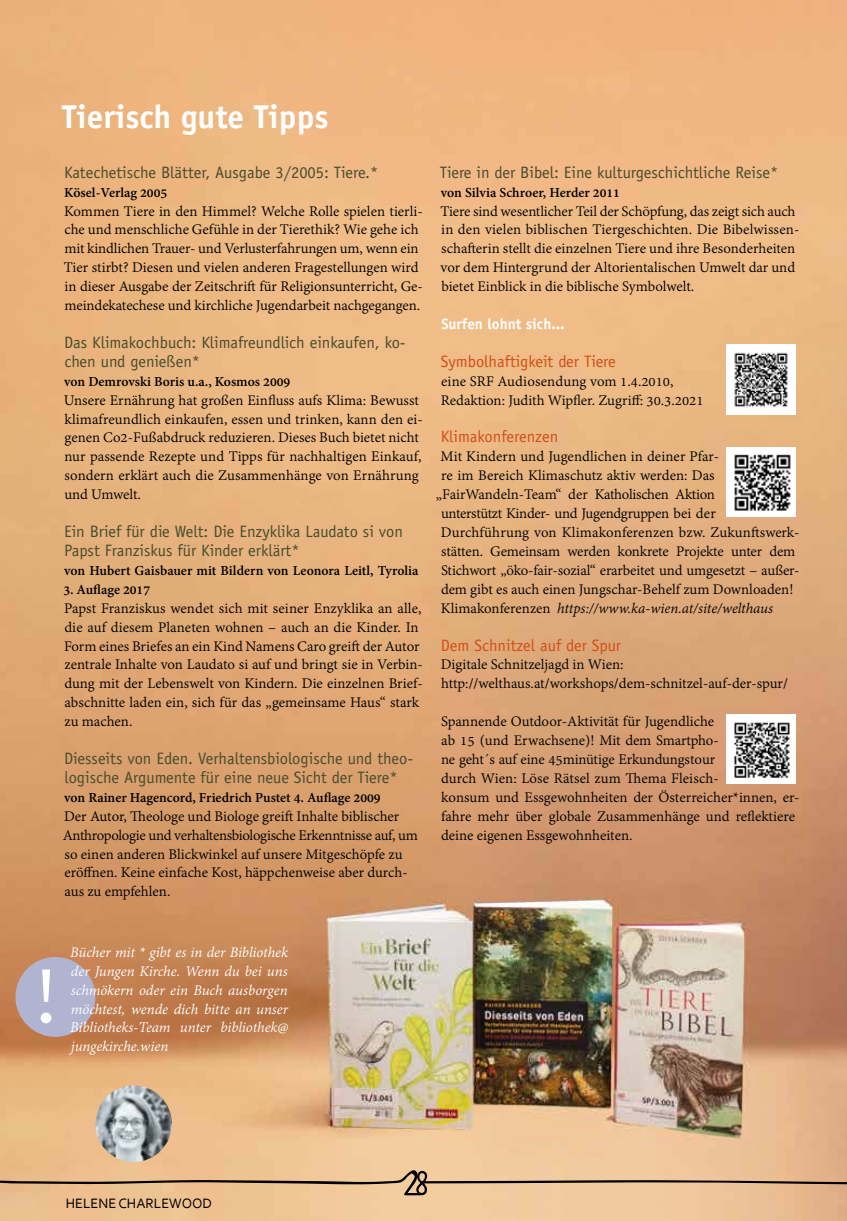
<style>
.page{position:relative;width:847px;height:1221px;background:#fff}
.page>*{position:absolute;margin:0;border:0;box-sizing:border-box;transform-origin:0 0}
.t1{font:700 33px "Officina Sans";color:#fff}
.t2{font:16.5px/18.9px "Officina Sans";color:#494d2f}
.t3{font:16.5px "Officina Sans";color:#d14f18}
.t4{font:15.9px/18.9px "Adobe Devanagari";color:#000}
.t5{font:italic 15.9px/18.8px "Adobe Devanagari";letter-spacing:-.01em;color:#fff;text-align:justify}
.t6{font:15.9px "Adobe Devanagari";letter-spacing:-.02em;color:#000}
.t7{font:italic 15.9px "Adobe Devanagari";letter-spacing:-.005em;color:#000}
.t8{font:700 15px "Adobe Devanagari";color:#000}
.t9{font:700 15px "Officina Sans";color:#fff}
.t10{font:14.25px "Corbel";color:#000}
.s1{font-style:normal}
</style>
<div class="page">
<img style="left:0;top:0;width:846px;height:1220px">
<img style="left:725px;top:344px;width:70px;height:70px">
<div style="left:15px;top:956px;width:80px;height:80px;background:#b0b4d0;border-radius:50%"></div>
<svg style="left:41px;top:969px;width:10px;height:54px"></svg>
<svg style="left:0;top:1166px;width:846px;height:30px;background:#dab389"></svg>
<img style="left:95px;top:1085px;width:77px;height:76px;border-radius:38px">
<div style="left:725px;top:447px;width:70px;height:70px;background:#fff"></div>
<div style="left:725px;top:714px;width:70px;height:70px;background:#fff"></div>
<img style="left:734px;top:454px;width:57px;height:57px">
<img style="left:734px;top:722px;width:56px;height:56px">
<h1 class="t1" style="left:62px;top:96px;width:268px">Tierisch gute Tipps</h1>
<p class="t2" style="left:64px;top:163px;width:315px">Katechetische Blätter, Ausgabe 3/2005: Tiere.*</p>
<p class="t8" style="left:64px;top:183px;width:104px">Kösel-Verlag 2005</p>
<p class="t4" style="left:64px;top:203px;width:360px">Kommen Tiere in den Himmel? Welche Rolle spielen tierli&shy;che und menschliche Gefühle in der Tierethik? Wie gehe ich mit kindlichen Trauer- und Verlusterfahrungen um, wenn ein Tier stirbt? Diesen und vielen anderen Fragestellungen wird in dieser Ausgabe der Zeitschrift für Religionsunterricht, Ge&shy;meindekatechese und kirchliche Jugendarbeit nachgegangen.</p>
<p class="t2" style="left:64px;top:333px;width:343px">Das Klimakochbuch: Klimafreundlich einkaufen, ko&shy;chen und genießen*</p>
<p class="t8" style="left:64px;top:372px;width:227px">von Demrovski Boris u.a., Kosmos 2009</p>
<p class="t4" style="left:64px;top:392px;width:360px">Unsere Ernährung hat großen Einfluss aufs Klima: Bewusst klimafreundlich einkaufen, essen und trinken, kann den ei&shy;genen Co2-Fußabdruck reduzieren. Dieses Buch bietet nicht nur passende Rezepte und Tipps für nachhaltigen Einkauf, sondern erklärt auch die Zusammenhänge von Ernährung und Umwelt.</p>
<p class="t2" style="left:64px;top:522px;width:340px">Ein Brief für die Welt: Die Enzyklika Laudato si von<br>Papst Franziskus für Kinder erklärt*</p>
<p class="t8" style="left:64px;top:561px;width:355px">von Hubert Gaisbauer mit Bildern von Leonora Leitl, Tyrolia</p>
<p class="t8" style="left:63px;top:580px;width:88px">3. Auflage 2017</p>
<p class="t4" style="left:64px;top:599px;width:360px">Papst Franziskus wendet sich mit seiner Enzyklika an alle, die auf diesem Planeten wohnen – auch an die Kinder. In Form eines Briefes an ein Kind Namens Caro greift der Autor zentrale Inhalte von Laudato si auf und bringt sie in Verbin&shy;dung mit der Lebenswelt von Kindern. Die einzelnen Brief&shy;abschnitte laden ein, sich für das „gemeinsame Haus“ stark zu machen.</p>
<p class="t2" style="left:64px;top:749px;width:350px">Diesseits von Eden. Verhaltensbiologische und theo&shy;logische Argumente für eine neue Sicht der Tiere*</p>
<p class="t8" style="left:64px;top:788px;width:318px">von Rainer Hagencord, Friedrich Pustet 4. Auflage 2009</p>
<p class="t4" style="left:63px;top:807px;width:356px">Der Autor, Theologe und Biologe greift Inhalte biblischer Anthropologie und verhaltensbiologische Erkenntnisse auf, um so einen anderen Blickwinkel auf unsere Mitgeschöpfe zu eröffnen. Keine einfache Kost, häppchenweise aber durch&shy;aus zu empfehlen.</p>
<p class="t2" style="left:439px;top:163px;width:340px">Tiere in der Bibel: Eine kulturgeschichtliche Reise*</p>
<p class="t8" style="left:440px;top:183px;width:180px">von Silvia Schroer, Herder 2011</p>
<p class="t4" style="left:440px;top:203px;width:360px">Tiere sind wesentlicher Teil der Schöpfung, das zeigt sich auch in den vielen biblischen Tiergeschichten. Die Bibelwissen&shy;schafterin stellt die einzelnen Tiere und ihre Besonderheiten vor dem Hintergrund der Altorientalischen Umwelt dar und bietet Einblick in die biblische Symbolwelt.</p>
<p class="t9" style="left:441px;top:314px;width:125px">Surfen lohnt sich...</p>
<p class="t3" style="left:440px;top:351px;width:176px">Symbolhaftigkeit der Tiere</p>
<p class="t4" style="left:440px;top:373px;width:264px">eine SRF Audiosendung vom 1.4.2010,<br>Redaktion: Judith Wipfler. Zugriff: 30.3.2021</p>
<p class="t3" style="left:440px;top:427px;width:119px">Klimakonferenzen</p>
<p class="t4" style="left:440px;top:448px;width:280px">Mit Kindern und Jugendlichen in deiner Pfar-</p>
<p class="t4" style="left:441px;top:467px;width:275px">re im Bereich Klimaschutz aktiv werden: Das</p>
<p class="t6" style="left:435px;top:485px;width:280px">„FairWandeln-Team“ der Katholischen Aktion</p>
<p class="t6" style="left:441px;top:504px;width:276px">unterstützt Kinder- und Jugendgruppen bei der</p>
<p class="t4" style="left:440px;top:524px;width:360px">Durchführung von Klimakonferenzen bzw. Zukunftswerk-</p>
<p class="t4" style="left:441px;top:543px;width:355px">stätten. Gemeinsam werden konkrete Projekte unter dem</p>
<p class="t4" style="left:441px;top:562px;width:360px">Stichwort „öko-fair-sozial“ erarbeitet und umgesetzt – außer-</p>
<p class="t4" style="left:441px;top:581px;width:353px">dem gibt es auch einen Jungschar-Behelf zum Downloaden!</p>
<p class="t7" style="left:440px;top:599px;width:334px"><span class="s1">Klimakonferenzen</span> https://www.ka-wien.at/site/welthaus</p>
<p class="t3" style="left:440px;top:635px;width:182px">Dem Schnitzel auf der Spur</p>
<p class="t4" style="left:440px;top:656px;width:348px">Digitale Schnitzeljagd in Wien: http://welthaus.at/workshops/dem-schnitzel-auf-der-spur/</p>
<p class="t4" style="left:441px;top:713px;width:360px">Spannende Outdoor-Aktivität für Jugendliche<br>ab 15 (und Erwachsene)! Mit dem Smartpho-<br>ne geht´s auf eine 45minütige Erkundungstour<br>durch Wien: Löse Rätsel zum Thema Fleisch-<br>konsum und Essgewohnheiten der Österreicher*innen, er&shy;fahre mehr über globale Zusammenhänge und reflektiere deine eigenen Essgewohnheiten.</p>
<p class="t5" style="left:70px;top:944px;width:219px">Bücher mit * gibt es in der Bibliothek der Jungen Kirche. Wenn du bei uns schmökern oder ein Buch ausborgen möchtest, wende dich bitte an unser Bibliotheks-Team unter bibliothek@ jungekirche.wien</p>
<p class="t10" style="left:66px;top:1194px;width:148px">HELENE CHARLEWOOD</p>
</div>
